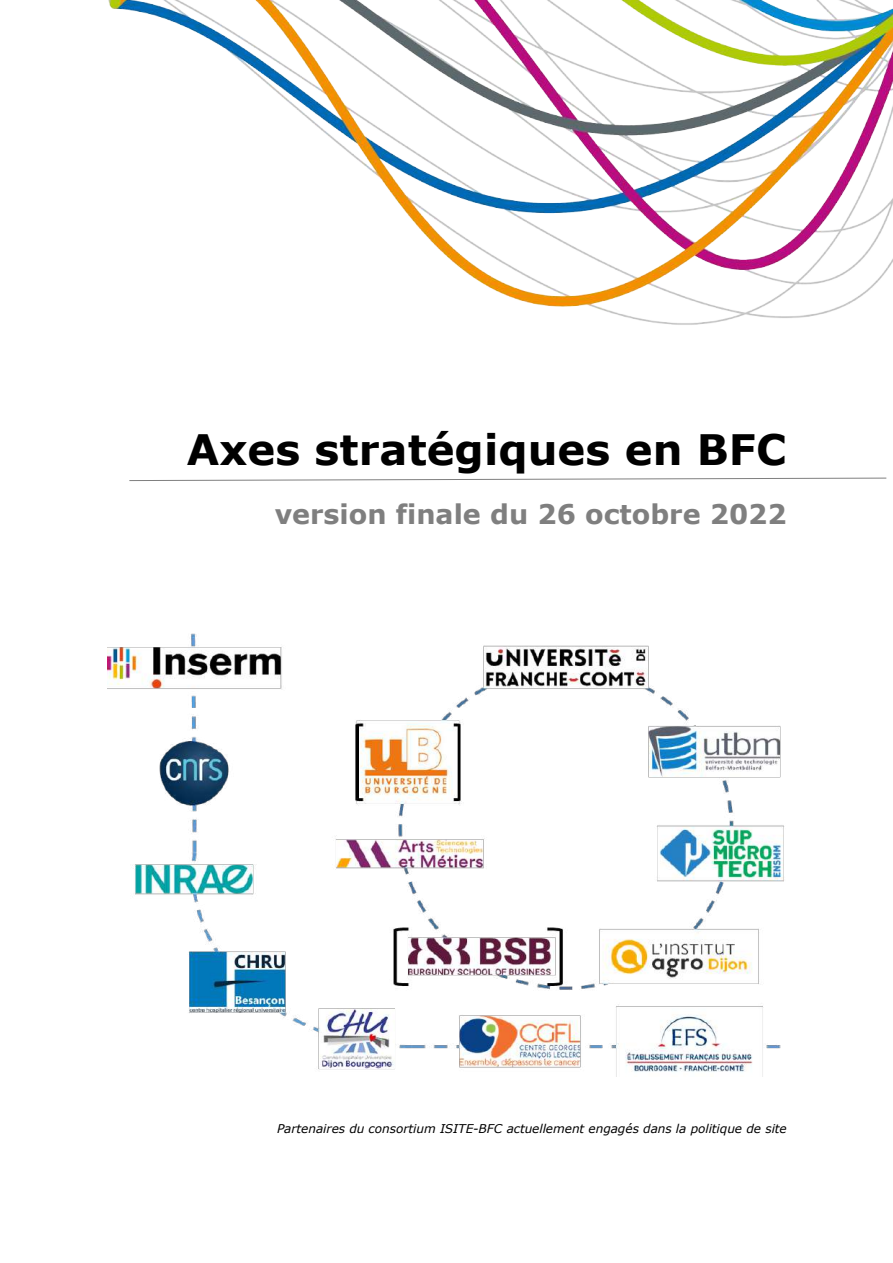
<style>
.page{position:relative;width:893px;height:1263px;background:#fff}
.page>*{position:absolute;margin:0;border:0;box-sizing:border-box;transform-origin:0 0}
.t1{font:700 42px "Verdana";color:#000}
.t2{font:700 27px "Verdana";color:#7f7f7f}
.t3{font:italic 12px "Verdana";letter-spacing:-.005em;color:#000}
</style>
<div class="page">
<img style="left:108px;top:0;width:785px;height:478px">
<img style="left:107px;top:633px;width:677px;height:443px">
<svg style="left:129px;top:478px;width:758px;height:3px"></svg>
<h1 class="t1" style="left:187px;top:420px;width:601px">Axes stratégiques en BFC</h1>
<h2 class="t2" style="left:275px;top:495px;width:514px">version finale du 26 octobre 2022</h2>
<p class="t3" style="left:277px;top:1120px;width:511px">Partenaires du consortium ISITE-BFC actuellement engagés dans la politique de site</p>
</div>
